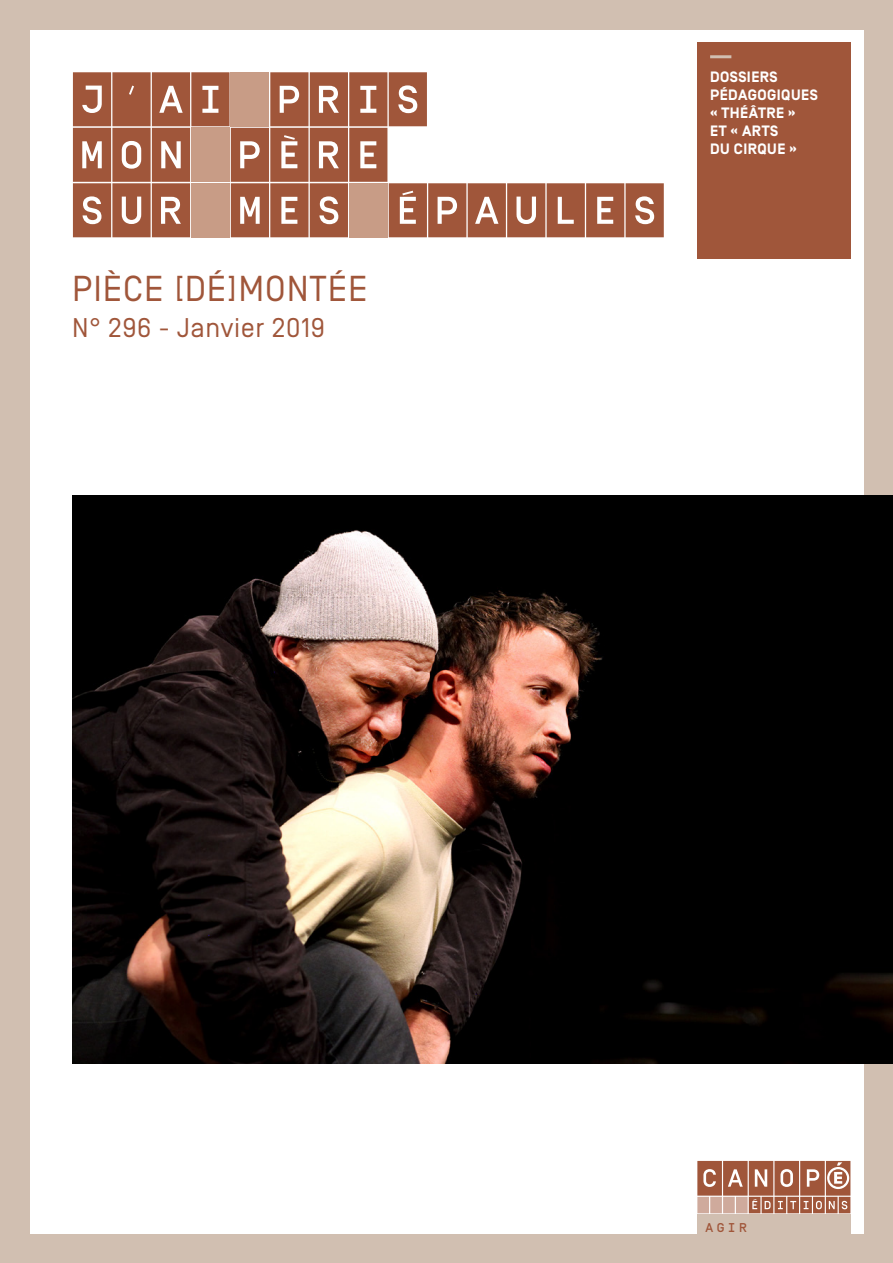
<style>
.page{position:relative;width:893px;height:1263px;background:#d1bfb1}
.page>*{position:absolute;margin:0;border:0;box-sizing:border-box;transform-origin:0 0}
.Titre_livre{font:500 54px/55.5px "Simplon CNDP";color:#a0563a}
.Complement_titre{font:36px "Simplon BP Regular";letter-spacing:.025em;color:#a0563a}
.N__Date{font:27px "Simplon BP Regular";letter-spacing:.025em;color:#a0563a}
.Intitule{font:700 15px/18px "Simplon BP";letter-spacing:.03em;color:#fff}
.t1{font:500 12.75px "Simplon BP Mono";color:#a0563a}
</style>
<div class="page">
<div style="left:30px;top:30px;width:833px;height:1203px;background:#fff"></div>
<svg style="left:697px;top:1161px;width:153px;height:52px;background:#b67f69"></svg>
<div style="left:697px;top:1214px;width:153px;height:49px;background:#d1bfb1"></div>
<img style="left:72px;top:495px;width:821px;height:568px">
<div style="left:697px;top:43px;width:153px;height:216px;background:#a0563a"></div>
<hr style="left:710px;top:55px;width:21px;height:3px;background:#d1bfb1">
<p class="Titre_livre" style="left:72px;top:72px;width:594px">J’AI PRIS<br>MON PÈRE<br>SUR MES ÉPAULES</p>
<p class="Complement_titre" style="left:72px;top:268px;width:297px">PIÈCE [DÉ]MONTÉE</p>
<p class="N__Date" style="left:72px;top:312px;width:254px">N° 296 - Janvier 2019</p>
<p class="Intitule" style="left:710px;top:68px;width:109px">DOSSIERS<br>PÉDAGOGIQUES « THÉÂTRE »<br>ET « ARTS<br>DU CIRQUE »</p>
<p class="t1" style="left:705px;top:1219px;width:43px">AGIR</p>
</div>
